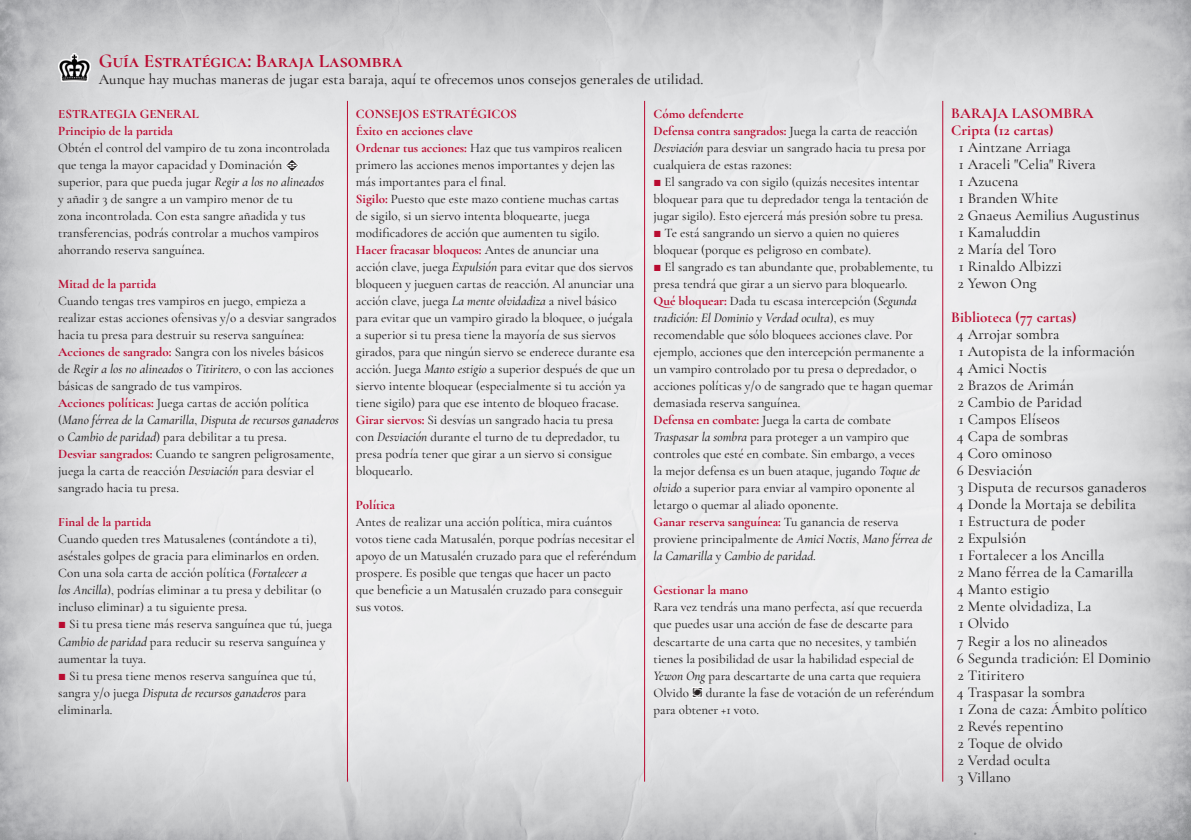
<style>
.page{position:relative;width:1191px;height:840px;background:#fff}
.page>*{position:absolute;margin:0;border:0;box-sizing:border-box;transform-origin:0 0}
.t1{font:700 19px "Cormorant SC";color:#b80b30}
.t2{font:500 15px "Cormorant Garamond";letter-spacing:.005em;color:#231f20}
.t3{font:700 15px/17px "Cormorant Garamond";letter-spacing:.005em;color:#b80b30}
.t4{font:500 13px/17px "Cormorant Garamond";color:#231f20}
.t5{font:italic 500 13px/17px "Cormorant Garamond";color:#231f20}
.t6{font:700 13px "Cormorant Garamond";color:#b80b30}
.s1{font-family:"Ankha VTES Font 5";font-weight:400;color:#fff}
.s2{font-family:"Ankha VTES Font 5";font-weight:400}
.s3{font-style:italic}
.s4{font-weight:700;color:#b80b30}
.s5{font-weight:700;font-style:normal;color:#b80b30}
.s6{font-style:normal}
.s7{font-family:"Ankha VTES Font 511";font-weight:400;color:#fff}
.s8{font-family:"Ankha VTES Font 511";font-weight:400}
</style>
<div class="page">
<img style="left:0;top:0;width:1191px;height:839px">
<hr style="left:347px;top:101px;width:1px;height:680px;background:#b80b30">
<hr style="left:942px;top:101px;width:1px;height:680px;background:#b80b30">
<hr style="left:644px;top:101px;width:1px;height:680px;background:#b80b30">
<img style="left:58px;top:53px;width:33px;height:29px">
<p class="t1" style="left:99px;top:49px;width:305px">Guía Estratégica: Baraja Lasombra</p>
<p class="t2" style="left:99px;top:70px;width:606px">Aunque hay muchas maneras de jugar esta baraja, aquí te ofrecemos unos consejos generales de utilidad.</p>
<p class="t6" style="left:58px;top:106px;width:142px">ESTRATEGIA GENERAL</p>
<p class="t6" style="left:58px;top:123px;width:116px">Principio de la partida</p>
<p class="t4" style="left:58px;top:139px;width:273px">Obtén el control del vampiro de tu zona incontrolada que tenga la mayor capacidad y Dominación <span class="s1">&gt;</span><span class="s2">D </span>superior, para que pueda jugar <span class="s3">Regir a los no alineados </span>y añadir 3 de sangre a un vampiro menor de tu<br>zona incontrolada. Con esta sangre añadida y tus transferencias, podrás controlar a muchos vampiros ahorrando reserva sanguínea.</p>
<p class="t6" style="left:58px;top:276px;width:100px">Mitad de la partida</p>
<p class="t4" style="left:58px;top:292px;width:280px">Cuando tengas tres vampiros en juego, empieza a realizar estas acciones ofensivas y/o a desviar sangrados hacia tu presa para destruir su reserva sanguínea:</p>
<p class="t4" style="left:58px;top:343px;width:277px"><span class="s4">Acciones de sangrado:</span> Sangra con los niveles básicos de <span class="s3">Regir a los no alineados</span> o <span class="s3">Titiritero</span>, o con las acciones básicas de sangrado de tus vampiros.</p>
<p class="t5" style="left:58px;top:394px;width:282px"><span class="s5">Acciones políticas:</span> <span class="s6">Juega cartas de acción política (</span>Mano férrea de la Camarilla<span class="s6">,</span> Disputa de recursos ganaderos <span class="s6">o</span> Cambio de paridad<span class="s6">) para debilitar a tu presa.</span></p>
<p class="t4" style="left:58px;top:445px;width:277px"><span class="s4">Desviar sangrados:</span> Cuando te sangren peligrosamente, juega la carta de reacción <span class="s3">Desviación</span> para desviar el sangrado hacia tu presa.</p>
<p class="t6" style="left:58px;top:514px;width:95px">Final de la partida</p>
<p class="t4" style="left:58px;top:530px;width:264px">Cuando queden tres Matusalenes (contándote a ti), aséstales golpes de gracia para eliminarlos en orden.<br>Con una sola carta de acción política (<span class="s3">Fortalecer a los Ancilla</span>), podrías eliminar a tu presa y debilitar (o incluso eliminar) a tu siguiente presa.</p>
<p class="t4" style="left:58px;top:615px;width:275px"><span class="s4">◼</span> Si tu presa tiene más reserva sanguínea que tú, juega<br><span class="s3">Cambio de paridad</span> para reducir su reserva sanguínea y aumentar la tuya.</p>
<p class="t4" style="left:58px;top:666px;width:259px"><span class="s4">◼</span> Si tu presa tiene menos reserva sanguínea que tú, sangra y/o juega <span class="s3">Disputa de recursos ganaderos</span> para eliminarla.</p>
<p class="t6" style="left:356px;top:106px;width:162px">CONSEJOS ESTRATÉGICOS</p>
<p class="t6" style="left:356px;top:123px;width:118px">Éxito en acciones clave</p>
<p class="t4" style="left:356px;top:139px;width:268px"><span class="s4">Ordenar tus acciones:</span> Haz que tus vampiros realicen primero las acciones menos importantes y dejen las más importantes para el final.</p>
<p class="t4" style="left:356px;top:190px;width:265px"><span class="s4">Sigilo:</span> Puesto que este mazo contiene muchas cartas de sigilo, si un siervo intenta bloquearte, juega modificadores de acción que aumenten tu sigilo.</p>
<p class="t4" style="left:356px;top:241px;width:281px"><span class="s4">Hacer fracasar bloqueos:</span> Antes de anunciar una<br>acción clave, juega <span class="s3">Expulsión</span> para evitar que dos siervos bloqueen y jueguen cartas de reacción. Al anunciar una acción clave, juega <span class="s3">La mente olvidadiza</span> a nivel básico para evitar que un vampiro girado la bloquee, o juégala a superior si tu presa tiene la mayoría de sus siervos girados, para que ningún siervo se enderece durante esa acción. Juega <span class="s3">Manto estigio</span> a superior después de que un siervo intente bloquear (especialmente si tu acción ya tiene sigilo) para que ese intento de bloqueo fracase.</p>
<p class="t4" style="left:356px;top:411px;width:265px"><span class="s4">Girar siervos:</span> Si desvías un sangrado hacia tu presa con <span class="s3">Desviación</span> durante el turno de tu depredador, tu presa podría tener que girar a un siervo si consigue bloquearlo.</p>
<p class="t6" style="left:356px;top:497px;width:40px">Política</p>
<p class="t4" style="left:356px;top:513px;width:282px">Antes de realizar una acción política, mira cuántos votos tiene cada Matusalén, porque podrías necesitar el apoyo de un Matusalén cruzado para que el referéndum prospere. Es posible que tengas que hacer un pacto<br>que beneficie a un Matusalén cruzado para conseguir sus votos.</p>
<p class="t6" style="left:653px;top:106px;width:91px">Cómo defenderte</p>
<p class="t4" style="left:653px;top:122px;width:274px"><span class="s4">Defensa contra sangrados:</span> Juega la carta de reacción<br><span class="s3">Desviación</span> para desviar un sangrado hacia tu presa por cualquiera de estas razones:</p>
<p class="t4" style="left:653px;top:173px;width:276px"><span class="s4">◼</span> El sangrado va con sigilo (quizás necesites intentar bloquear para que tu depredador tenga la tentación de jugar sigilo). Esto ejercerá más presión sobre tu presa.</p>
<p class="t4" style="left:653px;top:224px;width:247px"><span class="s4">◼</span> Te está sangrando un siervo a quien no quieres bloquear (porque es peligroso en combate).</p>
<p class="t4" style="left:653px;top:258px;width:281px"><span class="s4">◼</span> El sangrado es tan abundante que, probablemente, tu presa tendrá que girar a un siervo para bloquearlo.</p>
<p class="t4" style="left:653px;top:292px;width:281px"><span class="s4">Qué bloquear:</span> Dada tu escasa intercepción (<span class="s3">Segunda tradición: El Dominio</span> y <span class="s3">Verdad oculta</span>), es muy recomendable que sólo bloquees acciones clave. Por ejemplo, acciones que den intercepción permanente a un vampiro controlado por tu presa o depredador, o acciones políticas y/o de sangrado que te hagan quemar demasiada reserva sanguínea.</p>
<p class="t4" style="left:653px;top:411px;width:268px"><span class="s4">Defensa en combate:</span> Juega la carta de combate <span class="s3">Traspasar la sombra</span> para proteger a un vampiro que controles que esté en combate. Sin embargo, a veces la mejor defensa es un buen ataque, jugando <span class="s3">Toque de olvido</span> a superior para enviar al vampiro oponente al letargo o quemar al aliado oponente.</p>
<p class="t5" style="left:653px;top:513px;width:280px"><span class="s5">Ganar reserva sanguínea:</span> <span class="s6">Tu ganancia de reserva proviene principalmente de</span> Amici Noctis<span class="s6">,</span> Mano férrea de la Camarilla <span class="s6">y</span> Cambio de paridad<span class="s6">.</span></p>
<p class="t6" style="left:653px;top:582px;width:96px">Gestionar la mano</p>
<p class="t4" style="left:653px;top:598px;width:282px">Rara vez tendrás una mano perfecta, así que recuerda que puedes usar una acción de fase de descarte para descartarte de una carta que no necesites, y también tienes la posibilidad de usar la habilidad especial de <span class="s3">Yewon Ong</span> para descartarte de una carta que requiera Olvido <span class="s7">&lt;</span><span class="s8">¡</span> durante la fase de votación de un referéndum para obtener +1 voto.</p>
<p class="t3" style="left:951px;top:104px;width:144px">BARAJA LASOMBRA<br>Cripta (12 cartas)</p>
<p class="t2" style="left:958px;top:138px;width:114px">1 Aintzane Arriaga</p>
<p class="t2" style="left:958px;top:155px;width:139px">1 Araceli "Celia" Rivera</p>
<p class="t2" style="left:958px;top:172px;width:61px">1 Azucena</p>
<p class="t2" style="left:958px;top:189px;width:101px">1 Branden White</p>
<p class="t2" style="left:957px;top:206px;width:183px">2 Gnaeus Aemilius Augustinus</p>
<p class="t2" style="left:958px;top:223px;width:83px">1 Kamaluddin</p>
<p class="t2" style="left:957px;top:240px;width:100px">2 María del Toro</p>
<p class="t2" style="left:958px;top:257px;width:105px">1 Rinaldo Albizzi</p>
<p class="t2" style="left:957px;top:274px;width:80px">2 Yewon Ong</p>
<p class="t3" style="left:951px;top:308px;width:127px">Biblioteca (77 cartas)</p>
<p class="t2" style="left:957px;top:325px;width:104px">4 Arrojar sombra</p>
<p class="t2" style="left:958px;top:342px;width:178px">1 Autopista de la información</p>
<p class="t2" style="left:957px;top:359px;width:92px">4 Amici Noctis</p>
<p class="t2" style="left:957px;top:376px;width:118px">2 Brazos de Arimán</p>
<p class="t2" style="left:957px;top:393px;width:126px">2 Cambio de Paridad</p>
<p class="t2" style="left:958px;top:410px;width:102px">1 Campos Elíseos</p>
<p class="t2" style="left:957px;top:427px;width:113px">4 Capa de sombras</p>
<p class="t2" style="left:957px;top:444px;width:97px">4 Coro ominoso</p>
<p class="t2" style="left:956px;top:461px;width:77px">6 Desviación</p>
<p class="t2" style="left:958px;top:478px;width:190px">3 Disputa de recursos ganaderos</p>
<p class="t2" style="left:957px;top:495px;width:181px">4 Donde la Mortaja se debilita</p>
<p class="t2" style="left:958px;top:512px;width:128px">1 Estructura de poder</p>
<p class="t2" style="left:957px;top:529px;width:70px">2 Expulsión</p>
<p class="t2" style="left:958px;top:546px;width:147px">1 Fortalecer a los Ancilla</p>
<p class="t2" style="left:957px;top:563px;width:177px">2 Mano férrea de la Camarilla</p>
<p class="t2" style="left:957px;top:580px;width:94px">4 Manto estigio</p>
<p class="t2" style="left:957px;top:597px;width:135px">2 Mente olvidadiza, La</p>
<p class="t2" style="left:958px;top:614px;width:52px">1 Olvido</p>
<p class="t2" style="left:957px;top:631px;width:152px">7 Regir a los no alineados</p>
<p class="t2" style="left:956px;top:648px;width:195px">6 Segunda tradición: El Dominio</p>
<p class="t2" style="left:957px;top:665px;width:68px">2 Titiritero</p>
<p class="t2" style="left:957px;top:682px;width:130px">4 Traspasar la sombra</p>
<p class="t2" style="left:958px;top:699px;width:190px">1 Zona de caza: Ámbito político</p>
<p class="t2" style="left:957px;top:716px;width:107px">2 Revés repentino</p>
<p class="t2" style="left:957px;top:733px;width:106px">2 Toque de olvido</p>
<p class="t2" style="left:957px;top:750px;width:94px">2 Verdad oculta</p>
<p class="t2" style="left:958px;top:767px;width:54px">3 Villano</p>
</div>
